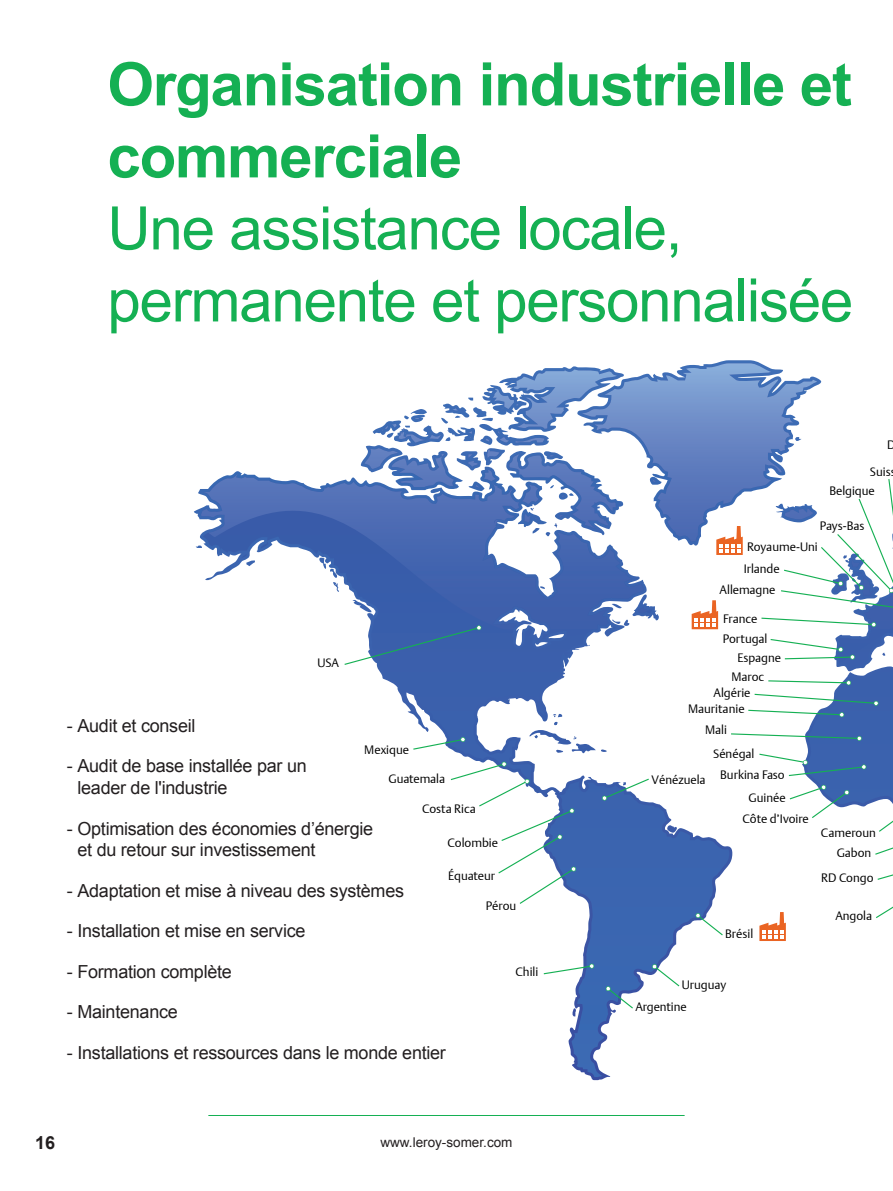
<style>
.page{position:relative;width:893px;height:1191px;background:#fff}
.page>*{position:absolute;margin:0;border:0;box-sizing:border-box;transform-origin:0 0}
.t1{font:60px/72px "Arial";letter-spacing:-.02em;color:#15b053}
.t2{font:700 60px/72px "Arial";letter-spacing:-.02em;color:#15b053}
.t3{font:18px/21.6px "Arial";letter-spacing:-.015em;color:#231f20}
.t4{font:700 18px "Arial";color:#231f20}
.t5{font:13.5px "Arial";color:#231f20}
.t6{font:12.15px/22px "DTL Argo T Light";color:#000}
</style>
<div class="page">
<hr style="left:208px;top:1115px;width:477px;height:1px;background:#15b053">
<svg style="left:194px;top:366px;width:699px;height:715px"></svg>
<svg style="left:542px;top:963px;width:52px;height:12px"></svg>
<svg style="left:695px;top:913px;width:29px;height:23px"></svg>
<svg style="left:652px;top:964px;width:29px;height:23px"></svg>
<svg style="left:605px;top:986px;width:29px;height:23px"></svg>
<svg style="left:602px;top:777px;width:48px;height:24px"></svg>
<svg style="left:343px;top:625px;width:139px;height:41px"></svg>
<svg style="left:412px;top:737px;width:54px;height:13px"></svg>
<svg style="left:449px;top:761px;width:127px;height:144px"></svg>
<svg style="left:769px;top:638px;width:86px;height:22px"></svg>
<svg style="left:767px;top:679px;width:84px;height:6px"></svg>
<svg style="left:747px;top:693px;width:131px;height:24px"></svg>
<svg style="left:758px;top:753px;width:108px;height:24px"></svg>
<svg style="left:730px;top:732px;width:132px;height:9px"></svg>
<svg style="left:788px;top:784px;width:62px;height:35px"></svg>
<svg style="left:874px;top:804px;width:19px;height:115px"></svg>
<svg style="left:759px;top:912px;width:27px;height:29px"></svg>
<svg style="left:577px;top:360px;width:316px;height:269px"></svg>
<h1 class="t2" style="left:107px;top:50px;width:746px">Organisation industrielle et commerciale</h1>
<h1 class="t1" style="left:107px;top:193px;width:747px">Une assistance locale, permanente et personnalisée</h1>
<p class="t6" style="left:887px;top:434px;width:10px">D</p>
<p class="t6" style="left:870px;top:460px;width:22px">Suis</p>
<p class="t6" style="left:829px;top:479px;width:47px">Belgique</p>
<p class="t6" style="left:820px;top:514px;width:46px">Pays-Bas</p>
<p class="t6" style="left:318px;top:651px;width:23px">USA</p>
<p class="t3" style="left:67px;top:715px;width:130px">- Audit et conseil</p>
<p class="t3" style="left:77px;top:755px;width:231px;text-indent:-10px">- Audit de base installée par un leader de l'industrie</p>
<p class="t3" style="left:77px;top:817px;width:297px;text-indent:-10px">- Optimisation des économies d’énergie et du retour sur investissement</p>
<p class="t3" style="left:67px;top:879px;width:339px">- Adaptation et mise à niveau des systèmes</p>
<p class="t3" style="left:67px;top:920px;width:240px">- Installation et mise en service</p>
<p class="t3" style="left:67px;top:960px;width:166px">- Formation complète</p>
<p class="t3" style="left:67px;top:1001px;width:112px">- Maintenance</p>
<p class="t3" style="left:67px;top:1041px;width:380px">- Installations et ressources dans le monde entier</p>
<p class="t6" style="left:364px;top:738px;width:46px">Mexique</p>
<p class="t6" style="left:388px;top:768px;width:58px">Guatemala</p>
<p class="t6" style="left:422px;top:797px;width:55px">Costa Rica</p>
<p class="t6" style="left:448px;top:831px;width:52px">Colombie</p>
<p class="t6" style="left:448px;top:864px;width:48px">Équateur</p>
<p class="t6" style="left:486px;top:894px;width:32px">Pérou</p>
<p class="t6" style="left:516px;top:960px;width:24px">Chili</p>
<p class="t4" style="left:35px;top:1130px;width:22px">16</p>
<p class="t5" style="left:380px;top:1133px;width:134px">www.leroy-somer.com</p>
<p class="t6" style="left:747px;top:535px;width:72px">Royaume-Uni</p>
<p class="t6" style="left:720px;top:578px;width:57px">Allemagne</p>
<p class="t6" style="left:744px;top:558px;width:38px">Irlande</p>
<p class="t6" style="left:723px;top:607px;width:36px">France</p>
<p class="t6" style="left:737px;top:646px;width:45px">Espagne</p>
<p class="t6" style="left:723px;top:628px;width:46px">Portugal</p>
<p class="t6" style="left:731px;top:666px;width:34px">Maroc</p>
<p class="t6" style="left:713px;top:681px;width:39px">Algérie</p>
<p class="t6" style="left:688px;top:698px;width:58px">Mauritanie</p>
<p class="t6" style="left:720px;top:742px;width:66px;line-height:21.3px;text-indent:-7px">Sénégal<br>Burkina Faso</p>
<p class="t6" style="left:705px;top:719px;width:23px">Mali</p>
<p class="t6" style="left:652px;top:768px;width:55px">Vénézuela</p>
<p class="t6" style="left:742px;top:787px;width:68px;line-height:21px;text-indent:6px">Guinée<br>Côte d’Ivoire</p>
<p class="t6" style="left:725px;top:922px;width:30px">Brésil</p>
<p class="t6" style="left:837px;top:822px;width:41px;line-height:19.8px;text-indent:-16px">Cameroun<br>Gabon</p>
<p class="t6" style="left:821px;top:866px;width:54px">RD Congo</p>
<p class="t6" style="left:835px;top:905px;width:38px">Angola</p>
<p class="t6" style="left:635px;top:973px;width:92px;text-indent:46px">Uruguay<br>Argentine</p>
</div>
